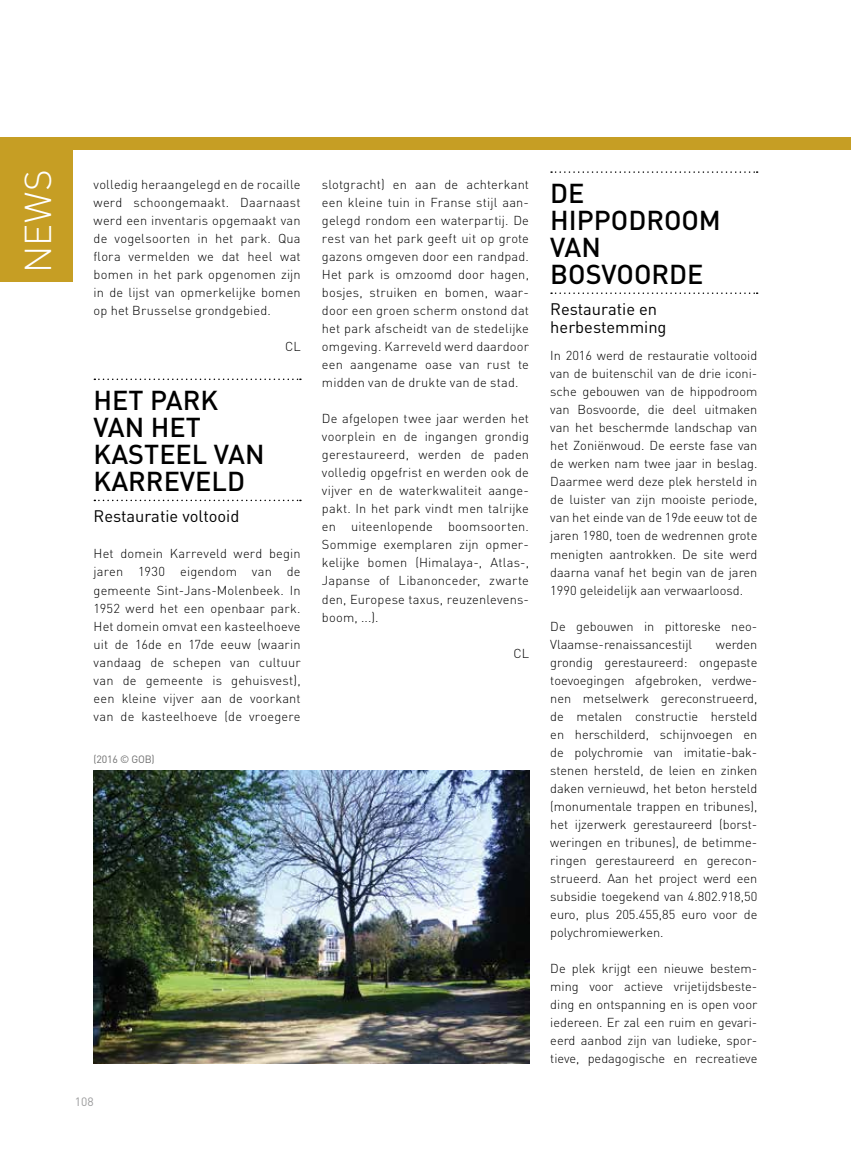
<style>
.page{position:relative;width:851px;height:1149px;background:#fff}
.page>*{position:absolute;margin:0;border:0;box-sizing:border-box;transform-origin:0 0}
.t1{font:300 36.9px "DIN";color:#fff}
.t2{font:500 27px/27px "DIN";color:#000}
.t3{font:16.5px/18px "DIN";color:#000}
.t4{font:300 12.9px/18px "DIN";color:#000;text-align:justify}
.t5{font:12px "DIN";color:#9c9c9d}
.t6{font:10.5px "DIN";letter-spacing:-.02em;color:#6e6e6e}
</style>
<div class="page">
<div style="left:0;top:137px;width:850px;height:13px;background:#c69e24"></div>
<div style="left:0;top:143px;width:73px;height:139px;background:#c69e24"></div>
<svg style="left:94px;top:378px;width:207px;height:2px"></svg>
<svg style="left:94px;top:499px;width:207px;height:2px"></svg>
<svg style="left:551px;top:171px;width:206px;height:2px"></svg>
<svg style="left:551px;top:292px;width:206px;height:2px"></svg>
<img style="left:94px;top:770px;width:435px;height:293px">
<h1 class="t1" style="left:15px;top:273px;width:105px;rotate:-90deg">NEWS</h1>
<p class="t4" style="left:94px;top:175px;width:208px">volledig heraangelegd en de rocaille werd schoongemaakt. Daarnaast werd een inventaris opgemaakt van de vogelsoorten in het park. Qua flora vermelden we dat heel wat bomen in het park opgenomen zijn in de lijst van opmerkelijke bomen op het Brusselse grondgebied.</p>
<p class="t4" style="left:285px;top:337px;width:17px">CL</p>
<h2 class="t2" style="left:94px;top:385px;width:172px">HET PARK<br>VAN HET<br>KASTEEL VAN<br>KARREVELD</h2>
<p class="t3" style="left:94px;top:507px;width:147px">Restauratie voltooid</p>
<p class="t4" style="left:94px;top:544px;width:208px">Het domein Karreveld werd begin jaren 1930 eigendom van de gemeente Sint-Jans-Molenbeek. In 1952 werd het een openbaar park.<br>Het domein omvat een kasteelhoeve uit de 16de en 17de eeuw (waarin vandaag de schepen van cultuur van de gemeente is gehuisvest), een kleine vijver aan de voorkant van de kasteelhoeve (de vroegere</p>
<p class="t6" style="left:94px;top:752px;width:63px">(2016 © GOB)</p>
<p class="t5" style="left:75px;top:1094px;width:20px">108</p>
<p class="t4" style="left:322px;top:175px;width:208px">slotgracht) en aan de achterkant een kleine tuin in Franse stijl aan&shy;gelegd rondom een waterpartij. De rest van het park geeft uit op grote gazons omgeven door een randpad.<br>Het park is omzoomd door hagen, bosjes, struiken en bomen, waar&shy;door een groen scherm onstond dat het park afscheidt van de stedelijke omgeving. Karreveld werd daardoor een aangename oase van rust te midden van de drukte van de stad.</p>
<p class="t4" style="left:322px;top:409px;width:208px">De afgelopen twee jaar werden het voorplein en de ingangen grondig gerestaureerd, werden de paden volledig opgefrist en werden ook de vijver en de waterkwaliteit aange&shy;pakt. In het park vindt men talrijke en uiteenlopende boomsoorten.<br>Sommige exemplaren zijn opmer&shy;kelijke bomen (Himalaya-, Atlas-, Japanse of Libanonceder, zwarte den, Europese taxus, reuzenlevens&shy;boom, ...).</p>
<p class="t4" style="left:513px;top:643px;width:17px">CL</p>
<h2 class="t2" style="left:550px;top:178px;width:172px">DE<br>HIPPODROOM<br>VAN<br>BOSVOORDE</h2>
<p class="t3" style="left:550px;top:300px;width:118px">Restauratie en herbestemming</p>
<p class="t4" style="left:550px;top:346px;width:208px">In 2016 werd de restauratie voltooid van de buitenschil van de drie iconi&shy;sche gebouwen van de hippodroom van Bosvoorde, die deel uitmaken van het beschermde landschap van het Zoniënwoud. De eerste fase van de werken nam twee jaar in beslag.<br>Daarmee werd deze plek hersteld in de luister van zijn mooiste periode, van het einde van de 19de eeuw tot de jaren 1980, toen de wedrennen grote menigten aantrokken. De site werd daarna vanaf het begin van de jaren 1990 geleidelijk aan verwaarloosd.</p>
<p class="t4" style="left:550px;top:616px;width:208px">De gebouwen in pittoreske neo-<br>Vlaamse-renaissancestijl</p>
<p class="t4" style="left:550px;top:634px;width:208px;text-indent:166px">werden grondig gerestaureerd: ongepaste toevoegingen afgebroken, verdwe&shy;nen metselwerk gereconstrueerd, de metalen constructie hersteld en herschilderd, schijnvoegen en de polychromie van imitatie-bak&shy;stenen hersteld, de leien en zinken daken vernieuwd, het beton hersteld (monumentale trappen en tribunes), het ijzerwerk gerestaureerd (borst&shy;weringen en tribunes), de betimme&shy;ringen gerestaureerd en gerecon&shy;strueerd. Aan het project werd een subsidie toegekend van 4.802.918,50 euro, plus 205.455,85 euro voor de polychromiewerken.</p>
<p class="t4" style="left:550px;top:958px;width:208px">De plek krijgt een nieuwe bestem&shy;ming voor actieve vrijetijdsbeste&shy;ding en ontspanning en is open voor iedereen. Er zal een ruim en gevari&shy;eerd aanbod zijn van ludieke, spor&shy;tieve, pedagogische en recreatieve</p>
</div>
